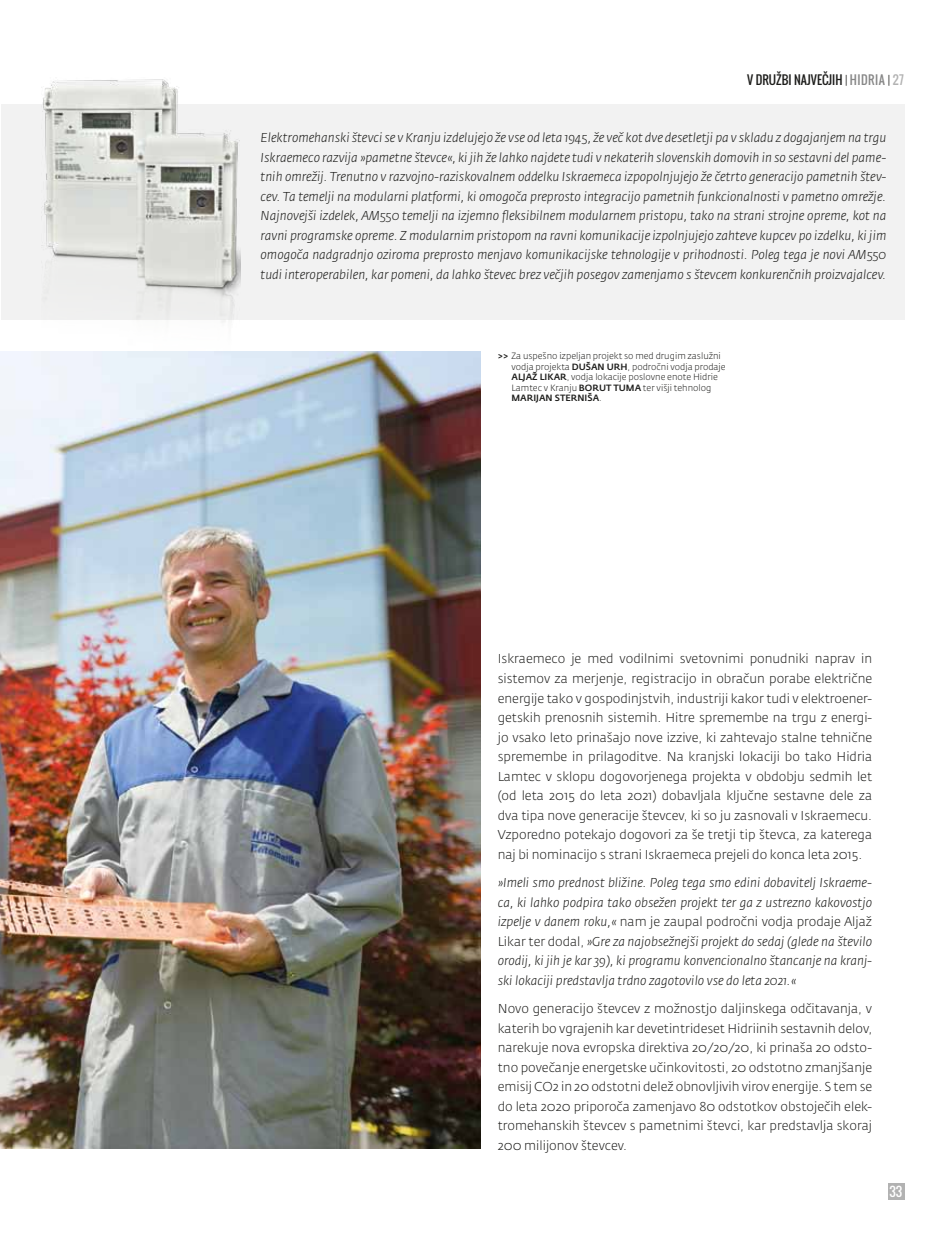
<style>
.page{position:relative;width:936px;height:1234px;background:#fff}
.page>*{position:absolute;margin:0;border:0;box-sizing:border-box;transform-origin:0 0}
.t1{font:italic 300 12.75px/19.5px "Fedra Sans CE";color:#1d1d1b;text-align:justify}
.t2{font:300 12.75px/19.5px "Fedra Sans CE";color:#1d1d1b;text-align:justify}
.t3{font:12.6px "Oswald";color:#fff}
.t4{font:12px "Oswald";color:#1d1d1b}
.t5{font:9px/10.5px "Fedra Sans CE Light TF";color:#1d1d1b}
.t6{font:500 9px "Fedra Sans CE";color:#1d1d1b}
.s1{font-weight:300}
.s2{color:#878787}
.s3{color:#b2b2b2}
.s4{font-family:"Fedra Sans CE";font-weight:500}
.s5{font-family:"Fedra Sans CE Light TF";font-weight:400}
.s6{font-style:normal}
</style>
<div class="page">
<div style="left:887px;top:1182px;width:17px;height:17px;background:#b2b2b2"></div>
<div style="left:1px;top:104px;width:903px;height:216px;background:#f2f2f2"></div>
<img style="left:0;top:351px;width:480px;height:797px">
<img style="left:41px;top:79px;width:199px;height:244px">
<p class="t4" style="left:747px;top:70px;width:158px">V DRUŽBI NAJVEČJIH <span class="s1">|</span> <span class="s2">HIDRIA</span> <span class="s1">|</span> <span class="s3">27</span></p>
<p class="t1" style="left:260px;top:128px;width:627px">Elektromehanski števci se v Kranju izdelujejo že vse od leta 1945, že več kot dve desetletji pa v skladu z dogajanjem na trgu Iskraemeco razvija »pametne števce«, ki jih že lahko najdete tudi v nekaterih slovenskih domovih in so sestavni del pame&shy;tnih omrežij. Trenutno v razvojno-raziskovalnem oddelku Iskraemeca izpopolnjujejo že četrto generacijo pametnih štev&shy;cev. Ta temelji na modularni platformi, ki omogoča preprosto integracijo pametnih funkcionalnosti v pametno omrežje.<br>Najnovejši izdelek, AM550 temelji na izjemno fleksibilnem modularnem pristopu, tako na strani strojne opreme, kot na ravni programske opreme. Z modularnim pristopom na ravni komunikacije izpolnjujejo zahteve kupcev po izdelku, ki jim omogoča nadgradnjo oziroma preprosto menjavo komunikacijske tehnologije v prihodnosti. Poleg tega je novi AM550 tudi interoperabilen, kar pomeni, da lahko števec brez večjih posegov zamenjamo s števcem konkurenčnih proizvajalcev.</p>
<p class="t5" style="left:511px;top:351px;width:216px;text-indent:-14px"><span class="s4">&gt;&gt;</span> Za uspešno izpeljan projekt so med drugim zaslužni vodja projekta <span class="s4">DUŠAN U RH</span>, področni vodja prodaje <span class="s4">ALJAŽ LIKAR</span>, vodja lokacije poslovne enote Hidrie Lamtec v Kranju <span class="s4">BORUT TUMA</span> ter višji tehnolog</p>
<p class="t6" style="left:511px;top:392px;width:92px">MARIJAN STERNIŠA<span class="s5">.</span></p>
<p class="t2" style="left:497px;top:649px;width:376px">Iskraemeco je med vodilnimi svetovnimi ponudniki naprav in sistemov za merjenje, registracijo in obračun porabe električne energije tako v gospodinjstvih, industriji kakor tudi v elektroener&shy;getskih prenosnih sistemih. H itre spremembe na trgu z energi&shy;jo vsako leto prinašajo nove izzive, ki zahtevajo stalne tehnične spremembe in prilagoditve. Na kranjski lokaciji bo tako H idria Lamtec v sklopu dogovorjenega projekta v obdobju sedmih let (od leta 2015 do leta 2021) dobavljala ključne sestavne dele za dva tipa nove generacije števcev, ki so ju zasnovali v I skraemecu.<br>Vzporedno potekajo dogovori za še tretji tip števca, za katerega naj bi nominacijo s strani I skraemeca prejeli do konca leta 2015.</p>
<p class="t1" style="left:497px;top:872px;width:376px">»Imeli smo prednost bližine. Poleg tega smo edini dobavitelj Iskraeme&shy;ca, ki lahko podpira tako obsežen projekt ter ga z ustrezno kakovostjo izpelje v danem roku,« <span class="s6">nam je zaupal področni vodja prodaje Aljaž Likar ter dodal,</span> »Gre za najobsežnejši projekt do sedaj (glede na število orodij, ki jih je kar 39), ki programu konvencionalno štancanje na kranj&shy;ski lokaciji predstavlja trdno zagotovilo vse do leta 2021.«</p>
<p class="t2" style="left:497px;top:998px;width:376px">N ovo generacijo števcev z možnostjo daljinskega odčitavanja, v katerih bo vgrajenih kar devetintrideset H idriinih sestavnih delov, narekuje nova evropska direktiva 20/20/20, ki prinaša 20 odsto&shy;tno povečanje energetske učinkovitosti, 20 odstotno zmanjšanje emisij CO2 in 20 odstotni delež obnovljivih virov energije. S tem se do leta 2020 priporoča zamenjavo 80 odstotkov obstoječih elek&shy;tromehanskih števcev s pametnimi števci, kar predstavlja skoraj 200 milijonov števcev.</p>
<p class="t3" style="left:889px;top:1181px;width:14px">33</p>
</div>
